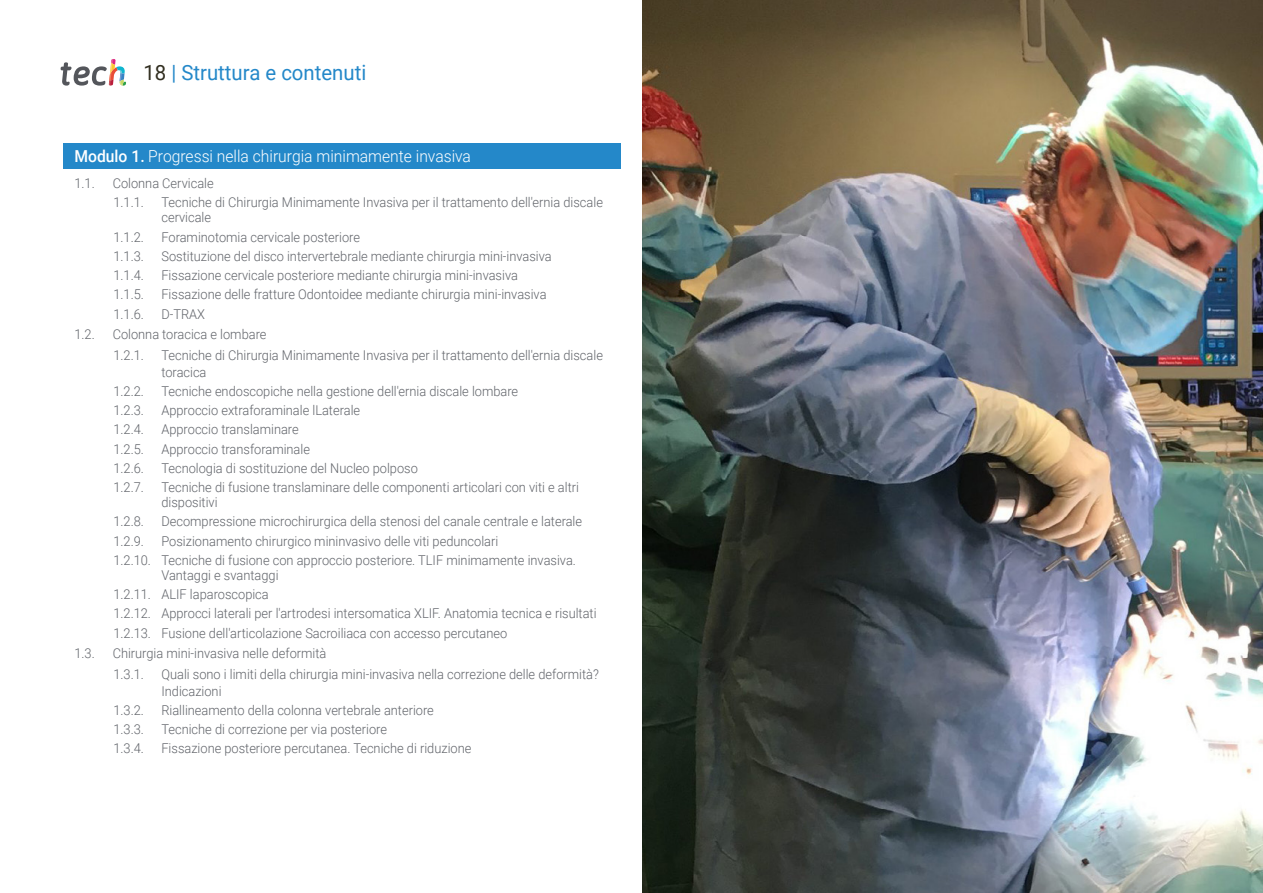
<style>
.page{position:relative;width:1263px;height:893px;background:#fff}
.page>*{position:absolute;margin:0;border:0;box-sizing:border-box;transform-origin:0 0}
.t1{font:21px "Roboto";color:#2488c9}
.t2{font:300 16.5px "Roboto";color:#fff;scale:.95 1}
.t3{font:300 13.5px/19.2px "Roboto";color:#61646a;scale:.95 1}
.s1{color:#312e20}
.s2{font-weight:500}
</style>
<div class="page">
<div style="left:63px;top:144px;width:558px;height:25px;background:#2488c9"></div>
<img style="left:642px;top:0;width:621px;height:893px">
<svg style="left:61px;top:59px;width:65px;height:27px"></svg>
<h1 class="t1" style="left:144px;top:57px;width:224px"><span class="s1">18</span> | Struttura e contenuti</h1>
<p class="t2" style="left:74px;top:145px;width:419px"><span class="s2">Modulo 1.</span> Progressi nella chirurgia minimamente invasiva</p>
<p class="t3" style="left:74px;top:173px;width:23px">1.1.</p>
<p class="t3" style="left:113px;top:173px;width:108px">Colonna Cervicale<br>1.1.1.</p>
<p class="t3" style="left:161px;top:195px;width:466px;line-height:15px">Tecniche di Chirurgia Minimamente Invasiva per il trattamento dell'ernia discale cervicale</p>
<p class="t3" style="left:113px;top:227px;width:34px">1.1.2.</p>
<p class="t3" style="left:161px;top:227px;width:211px">Foraminotomia cervicale posteriore</p>
<p class="t3" style="left:113px;top:246px;width:34px">1.1.3.</p>
<p class="t3" style="left:161px;top:246px;width:412px">Sostituzione del disco intervertebrale mediante chirurgia mini-invasiva</p>
<p class="t3" style="left:113px;top:265px;width:34px">1.1.4.</p>
<p class="t3" style="left:161px;top:265px;width:377px">Fissazione cervicale posteriore mediante chirurgia mini-invasiva</p>
<p class="t3" style="left:113px;top:284px;width:34px">1.1.5.</p>
<p class="t3" style="left:161px;top:284px;width:407px">Fissazione delle fratture Odontoidee mediante chirurgia mini-invasiva</p>
<p class="t3" style="left:113px;top:304px;width:34px">1.1.6.</p>
<p class="t3" style="left:161px;top:304px;width:48px">D-TRAX</p>
<p class="t3" style="left:74px;top:324px;width:23px">1.2.</p>
<p class="t3" style="left:113px;top:324px;width:163px;line-height:20.7px">Colonna toracica e lombare<br>1.2.1.</p>
<p class="t3" style="left:161px;top:347px;width:466px;line-height:16.5px">Tecniche di Chirurgia Minimamente Invasiva per il trattamento dell'ernia discale toracica</p>
<p class="t3" style="left:113px;top:381px;width:34px">1.2.2.</p>
<p class="t3" style="left:161px;top:381px;width:377px">Tecniche endoscopiche nella gestione dell'ernia discale lombare</p>
<p class="t3" style="left:113px;top:400px;width:34px">1.2.3.</p>
<p class="t3" style="left:161px;top:400px;width:211px">Approccio extraforaminale lLaterale</p>
<p class="t3" style="left:113px;top:419px;width:34px">1.2.4.</p>
<p class="t3" style="left:161px;top:419px;width:146px">Approccio translaminare</p>
<p class="t3" style="left:113px;top:439px;width:34px">1.2.5.</p>
<p class="t3" style="left:161px;top:439px;width:158px">Approccio transforaminale</p>
<p class="t3" style="left:113px;top:458px;width:34px">1.2.6.</p>
<p class="t3" style="left:161px;top:458px;width:271px">Tecnologia di sostituzione del Nucleo polposo</p>
<p class="t3" style="left:113px;top:477px;width:34px">1.2.7.</p>
<p class="t3" style="left:161px;top:479px;width:441px;line-height:15px">Tecniche di fusione translaminare delle componenti articolari con viti e altri dispositivi</p>
<p class="t3" style="left:113px;top:511px;width:34px">1.2.8.</p>
<p class="t3" style="left:161px;top:511px;width:444px">Decompressione microchirurgica della stenosi del canale centrale e laterale</p>
<p class="t3" style="left:113px;top:531px;width:34px">1.2.9.</p>
<p class="t3" style="left:113px;top:531px;width:488px;text-indent:48px">Posizionamento chirurgico mininvasivo delle viti peduncolari<br>1.2.10. Tecniche di fusione con approccio posteriore. TLIF minimamente invasiva.</p>
<p class="t3" style="left:113px;top:565px;width:510px;text-indent:48px">Vantaggi e svantaggi<br>1.2.11. ALIF laparoscopica<br>1.2.12. Approcci laterali per l'artrodesi intersomatica XLIF. Anatomia tecnica e risultati 1.2.13. Fusione dell'articolazione Sacroiliaca con accesso percutaneo</p>
<p class="t3" style="left:74px;top:643px;width:23px">1.3.</p>
<p class="t3" style="left:113px;top:643px;width:227px;line-height:20.7px">Chirurgia mini-invasiva nelle deformità<br>1.3.1.</p>
<p class="t3" style="left:161px;top:666px;width:462px;line-height:16.5px">Quali sono i limiti della chirurgia mini-invasiva nella correzione delle deformità?<br>Indicazioni</p>
<p class="t3" style="left:113px;top:700px;width:34px">1.3.2.</p>
<p class="t3" style="left:161px;top:700px;width:288px">Riallineamento della colonna vertebrale anteriore</p>
<p class="t3" style="left:113px;top:719px;width:34px">1.3.3.</p>
<p class="t3" style="left:161px;top:719px;width:239px">Tecniche di correzione per via posteriore</p>
<p class="t3" style="left:113px;top:738px;width:34px">1.3.4.</p>
<p class="t3" style="left:161px;top:738px;width:328px">Fissazione posteriore percutanea. Tecniche di riduzione</p>
</div>
